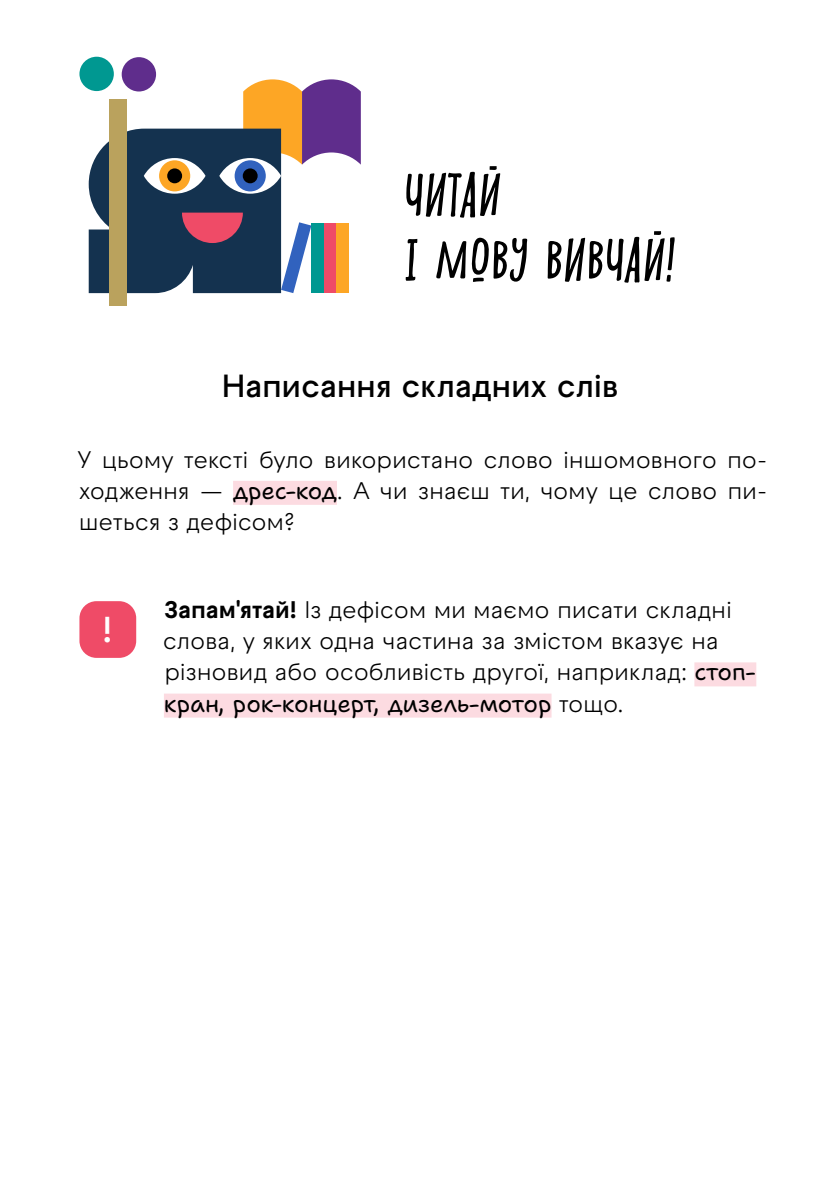
<style>
.page{position:relative;width:840px;height:1191px;background:#fff}
.page>*{position:absolute;margin:0;border:0;box-sizing:border-box;transform-origin:0 0}
.t1{font:italic 52px/65px "Shnobel";letter-spacing:-.02em;color:#000}
.t2{font:600 36px "Raptor V3 Premium";color:#fff}
.t3{font:600 32px "Raptor V3 Premium";letter-spacing:-.01em;color:#000}
.t4{font:24px/31.2px "Raptor V3 Premium";letter-spacing:-.015em;color:#000;text-align:justify}
.t5{font:24px "Shantell Sans";color:#000}
.s1{font-family:"Shantell Sans"}
.s2{font-weight:700}
.s3{font-family:"Raptor V3 Premium"}
</style>
<div class="page">
<div style="left:233px;top:481px;width:104px;height:24px;background:#fcdbe1"></div>
<div style="left:109px;top:100px;width:17px;height:206px;background:#baa25d"></div>
<div style="left:79px;top:57px;width:35px;height:34px;background:#009891;border-radius:50%"></div>
<div style="left:122px;top:57px;width:34px;height:34px;background:#5f2d8c;border-radius:50%"></div>
<svg style="left:89px;top:79px;width:271px;height:214px"></svg>
<div style="left:336px;top:223px;width:13px;height:70px;background:#fda625"></div>
<div style="left:694px;top:662px;width:61px;height:24px;background:#fcdbe1"></div>
<div style="left:164px;top:693px;width:387px;height:24px;background:#fcdbe1"></div>
<div style="left:79px;top:601px;width:57px;height:57px;background:#ef4b67;border-radius:17px"></div>
<h1 class="t1" style="left:403px;top:162px;width:272px">ЧИТАЙ<br>І МОВУ ВИВЧАЙ!</h1>
<h3 class="t3" style="left:221px;top:362px;width:398px">Написання складних слів</h3>
<p class="t4" style="left:77px;top:443px;width:690px">У цьому тексті було використано слово іншомовного по&shy;ходження — <span class="s1">дрес-код</span>. А чи знаєш ти, чому це слово пи&shy;шеться з дефісом?</p>
<h2 class="t2" style="left:102px;top:603px;width:13px">!</h2>
<p class="t4" style="left:163px;top:594px;width:594px;text-align:left"><span class="s2">Запам'ятай!</span> Із дефісом ми маємо писати складні слова, у яких одна частина за змістом вказує на різновид або особливість другої, наприклад: <span class="s1">стоп-</span></p>
<p class="t5" style="left:164px;top:689px;width:461px">кран, рок-концерт, дизель-мотор <span class="s3">тощо.</span></p>
</div>
